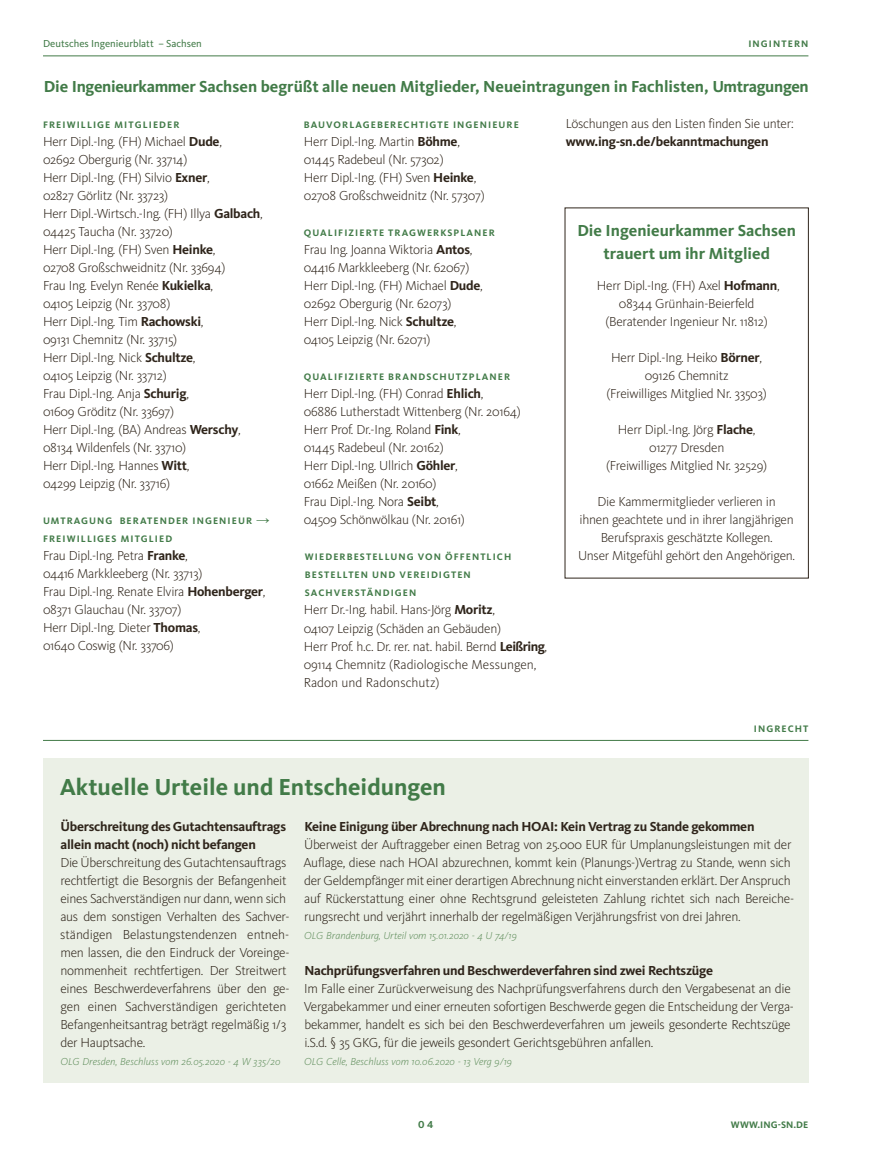
<style>
.page{position:relative;width:871px;height:1169px;background:#fff}
.page>*{position:absolute;margin:0;border:0;box-sizing:border-box;transform-origin:0 0}
.t1{font:700 24px "Kievit OT";color:#427b48}
.t2{font:700 16.5px/22.5px "Kievit OT";color:#427b48;text-align:center}
.t3{font:300 13.5px/18px "Kievit OT";letter-spacing:-.02em;color:#2f251b}
.t4{font:700 13.5px/18px "Kievit OT";letter-spacing:-.02em;color:#2f251b}
.t5{font:italic 300 10.5px "Kievit OT";color:#628f5e}
.t6{font:10.5px "Kievit OT";color:#427b48}
.t7{font:700 10.5px "Kievit OT";color:#427b48}
.t8{font:700 9.75px/18px "Kievit OT";letter-spacing:.11em;color:#427b48}
.t9{font:700 9.75px "Kievit OT";letter-spacing:.01em;color:#427b48}
.s1{font-weight:700}
.s2{font-family:"Arial";font-size:13.5px}
</style>
<div class="page">
<hr style="left:43px;top:55px;width:765px;height:1px;background:#427b48">
<div style="left:565px;top:207px;width:244px;height:371px;border:1px solid #2f251b"></div>
<hr style="left:43px;top:740px;width:765px;height:1px;background:#427b48">
<div style="left:43px;top:758px;width:765px;height:324px;background:#ebf0e6"></div>
<p class="t6" style="left:43px;top:38px;width:160px">Deutsches Ingenieurblatt – Sachsen</p>
<p class="t8" style="left:748px;top:35px;width:61px">INGINTERN</p>
<p class="t2" style="left:44px;top:76px;width:767px">Die Ingenieurkammer Sachsen begrüßt alle neuen Mitglieder, Neueintragungen in Fachlisten, Umtragungen</p>
<p class="t8" style="left:43px;top:116px;width:138px">FREIWILLIGE MITGLIEDER</p>
<p class="t3" style="left:43px;top:133px;width:221px">Herr Dipl.-Ing. (FH) Michael <span class="s1">Dude</span>,<br>02692 Obergurig (Nr. 33714)<br>Herr Dipl.-Ing. (FH) Silvio <span class="s1">Exner</span>,<br>02827 Görlitz (Nr. 33723)<br>Herr Dipl.-Wirtsch.-Ing. (FH) Illya <span class="s1">Galbach</span>,<br>04425 Taucha (Nr. 33720)<br>Herr Dipl.-Ing. (FH) Sven <span class="s1">Heinke</span>,<br>02708 Großschweidnitz (Nr. 33694)<br>Frau Ing. Evelyn Renée <span class="s1">Kukielka</span>,<br>04105 Leipzig (Nr. 33708)<br>Herr Dipl.-Ing. Tim <span class="s1">Rachowski</span>,<br>09131 Chemnitz (Nr. 33715)<br>Herr Dipl.-Ing. Nick <span class="s1">Schultze</span>,<br>04105 Leipzig (Nr. 33712)<br>Frau Dipl.-Ing. Anja <span class="s1">Schurig</span>,<br>01609 Gröditz (Nr. 33697)<br>Herr Dipl.-Ing. (BA) Andreas <span class="s1">Werschy</span>,<br>08134 Wildenfels (Nr. 33710)<br>Herr Dipl.-Ing. Hannes <span class="s1">Witt</span>,<br>04299 Leipzig (Nr. 33716)</p>
<p class="t3" style="left:566px;top:115px;width:229px">Löschungen aus den Listen finden Sie unter:</p>
<p class="t4" style="left:566px;top:133px;width:204px">www.ing-sn.de/bekanntmachungen</p>
<p class="t8" style="left:304px;top:116px;width:217px">BAUVORLAGEBERECHTIGTE INGENIEURE</p>
<p class="t3" style="left:304px;top:133px;width:182px">Herr Dipl.-Ing. Martin <span class="s1">Böhme</span>,<br>01445 Radebeul (Nr. 57302)<br>Herr Dipl.-Ing. (FH) Sven <span class="s1">Heinke</span>,<br>02708 Großschweidnitz (Nr. 57307)</p>
<p class="t8" style="left:304px;top:224px;width:192px">QUALIFIZIERTE TRAGWERKSPLANER</p>
<p class="t3" style="left:304px;top:241px;width:181px">Frau Ing. Joanna Wiktoria <span class="s1">Antos</span>,<br>04416 Markkleeberg (Nr. 62067)<br>Herr Dipl.-Ing. (FH) Michael <span class="s1">Dude</span>,<br>02692 Obergurig (Nr. 62073)<br>Herr Dipl.-Ing. Nick <span class="s1">Schultze</span>,<br>04105 Leipzig (Nr. 62071)</p>
<p class="t8" style="left:304px;top:368px;width:208px">QUALIFIZIERTE BRANDSCHUTZPLANER</p>
<p class="t3" style="left:304px;top:385px;width:218px">Herr Dipl.-Ing. (FH) Conrad <span class="s1">Ehlich</span>,<br>06886 Lutherstadt Wittenberg (Nr. 20164)<br>Herr Prof. Dr.-Ing. Roland <span class="s1">Fink</span>,<br>01445 Radebeul (Nr. 20162)<br>Herr Dipl.-Ing. Ullrich <span class="s1">Göhler</span>,<br>01662 Meißen (Nr. 20160)<br>Frau Dipl.-Ing. Nora <span class="s1">Seibt</span>,<br>04509 Schönwölkau (Nr. 20161)</p>
<p class="t8" style="left:305px;top:548px;width:208px">WIEDERBESTELLUNG VON ÖFFENTLICH<br>BESTELLTEN UND VEREIDIGTEN<br>SACHVERSTÄNDIGEN</p>
<p class="t3" style="left:304px;top:601px;width:245px">Herr Dr.-Ing. habil. Hans-Jörg <span class="s1">Moritz</span>,<br>04107 Leipzig (Schäden an Gebäuden)<br>Herr Prof. h.c. Dr. rer. nat. habil. Bernd <span class="s1">Leißring</span>, 09114 Chemnitz (Radiologische Messungen, Radon und Radonschutz)</p>
<p class="t2" style="left:577px;top:220px;width:220px">Die Ingenieurkammer Sachsen trauert um ihr Mitglied</p>
<p class="t3" style="left:597px;top:277px;width:184px;text-align:center">Herr Dipl.-Ing. (FH) Axel <span class="s1">Hofmann</span>,<br>08344 Grünhain-Beierfeld (Beratender Ingenieur Nr. 11812)</p>
<p class="t3" style="left:607px;top:349px;width:162px;text-align:center">Herr Dipl.-Ing. Heiko <span class="s1">Börner</span>,<br>09126 Chemnitz<br>(Freiwilliges Mitglied Nr. 33503)</p>
<p class="t3" style="left:606px;top:421px;width:163px;text-align:center">Herr Dipl.-Ing. Jörg <span class="s1">Flache</span>,<br>01277 Dresden<br>(Freiwilliges Mitglied Nr. 32529)</p>
<p class="t3" style="left:578px;top:493px;width:218px;text-align:center">Die Kammermitglieder verlieren in<br>ihnen geachtete und in ihrer langjährigen Berufspraxis geschätzte Kollegen.<br>Unser Mitgefühl gehört den Angehörigen.</p>
<p class="t8" style="left:43px;top:512px;width:228px">UMTRAGUNG BERATENDER INGENIEUR <span class="s2">→<br></span>FREIWILLIGES MITGLIED</p>
<p class="t3" style="left:43px;top:547px;width:224px">Frau Dipl.-Ing. Petra <span class="s1">Franke</span>,<br>04416 Markkleeberg (Nr. 33713)<br>Frau Dipl.-Ing. Renate Elvira <span class="s1">Hohenberger</span>,<br>08371 Glauchau (Nr. 33707)<br>Herr Dipl.-Ing. Dieter <span class="s1">Thomas</span>,<br>01640 Coswig (Nr. 33706)</p>
<p class="t8" style="left:754px;top:719px;width:56px">INGRECHT</p>
<h1 class="t1" style="left:60px;top:772px;width:388px">Aktuelle Urteile und Entscheidungen</h1>
<p class="t4" style="left:304px;top:817px;width:452px">Keine Einigung über Abrechnung nach HOAI: Kein Vertrag zu Stande gekommen</p>
<p class="t3" style="left:304px;top:835px;width:492px">Überweist der Auftraggeber einen Betrag von 25.000 EUR für Umplanungsleistungen mit der Auflage, diese nach HOAI abzurechnen, kommt kein (Planungs-)Vertrag zu Stande, wenn sich der Geldempfänger mit einer derartigen Abrechnung nicht einverstanden erklärt. Der Anspruch auf Rückerstattung einer ohne Rechtsgrund geleisteten Zahlung richtet sich nach Bereiche&shy;rungsrecht und verjährt innerhalb der regelmäßigen Verjährungsfrist von drei Jahren.</p>
<p class="t5" style="left:304px;top:929px;width:214px">OLG Brandenburg, Urteil vom 15.01.2020 - 4 U 74/19</p>
<p class="t4" style="left:304px;top:961px;width:410px">Nachprüfungsverfahren und Beschwerdeverfahren sind zwei Rechtszüge</p>
<p class="t3" style="left:304px;top:979px;width:492px">Im Falle einer Zurückverweisung des Nachprüfungsverfahrens durch den Vergabesenat an die Vergabekammer und einer erneuten sofortigen Beschwerde gegen die Entscheidung der Verga&shy;bekammer, handelt es sich bei den Beschwerdeverfahren um jeweils gesonderte Rechtszüge i.S.d. § 35 GKG, für die jeweils gesondert Gerichtsgebühren anfallen.</p>
<p class="t5" style="left:304px;top:1055px;width:209px">OLG Celle, Beschluss vom 10.06.2020 - 13 Verg 9/19</p>
<p class="t4" style="left:61px;top:817px;width:227px">Überschreitung des Gutachtensauftrags allein macht (noch) nicht befangen</p>
<p class="t3" style="left:60px;top:853px;width:231px">Die Überschreitung des Gutachtensauftrags rechtfertigt die Besorgnis der Befangenheit eines Sachverständigen nur dann, wenn sich aus dem sonstigen Verhalten des Sachver&shy;ständigen Belastungstendenzen entneh&shy;men lassen, die den Eindruck der Voreinge&shy;nommenheit rechtfertigen. Der Streitwert eines Beschwerdeverfahrens über den ge&shy;gen einen Sachverständigen gerichteten Befangenheitsantrag beträgt regelmäßig 1/3 der Hauptsache.</p>
<p class="t5" style="left:61px;top:1055px;width:222px">OLG Dresden, Beschluss vom 26.05.2020 - 4 W 335/20</p>
<p class="t7" style="left:418px;top:1118px;width:17px">04</p>
<p class="t9" style="left:731px;top:1118px;width:79px">WWW.ING-SN.DE</p>
</div>
